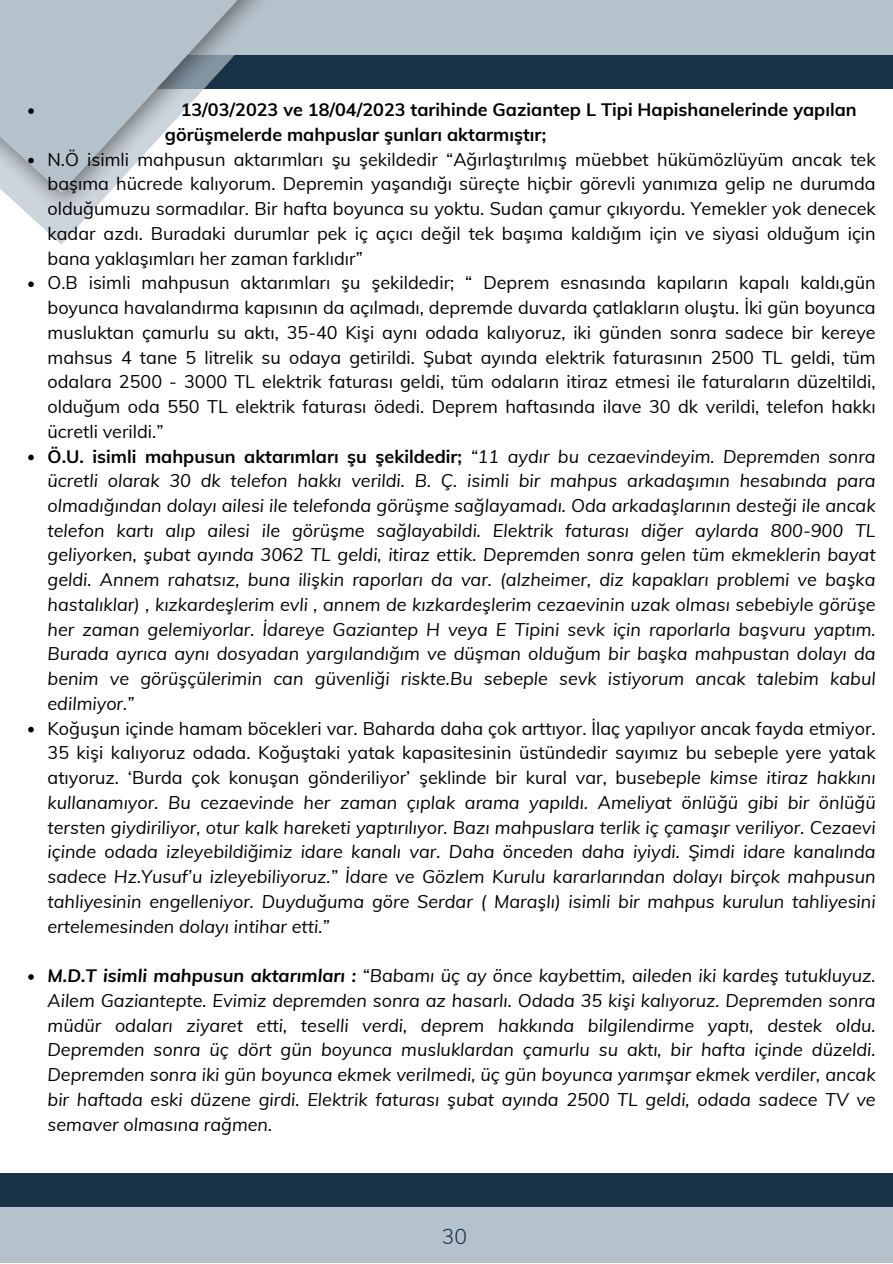
<style>
.page{position:relative;width:893px;height:1264px;background:#fff}
.page>*{position:absolute;margin:0;border:0;box-sizing:border-box;transform-origin:0 0}
.t1{font:300 21px "Muli";color:#1a3248}
.t2{font:italic 18px/24.8px "Muli";color:#000;text-align:justify}
.t3{font:18px/24.8px "Muli";color:#000;text-align:justify}
.t4{font:700 18px "Muli";color:#000}
.s1{font-weight:700;font-style:normal}
.s2{font-style:normal}
.s3{font-weight:700}
</style>
<div class="page">
<div style="left:44px;top:52px;width:848px;height:37px;background:#1a3248"></div>
<div style="left:0;top:1173px;width:892px;height:36px;background:#1a3248"></div>
<div style="left:56px;top:0;width:836px;height:55px;background:#b5c2cb"></div>
<div style="left:0;top:1207px;width:892px;height:55px;background:#b5c2cb"></div>
<svg style="left:44px;top:229px;width:32px;height:16px"></svg>
<img style="left:5px;top:193px;width:103px;height:36px">
<svg style="left:0;top:0;width:261px;height:193px;fill:#b5c2cb"></svg>
<svg style="left:28px;top:108px;width:6px;height:6px"></svg>
<svg style="left:28px;top:158px;width:6px;height:5px"></svg>
<svg style="left:28px;top:281px;width:6px;height:6px"></svg>
<svg style="left:28px;top:454px;width:6px;height:6px"></svg>
<svg style="left:28px;top:726px;width:6px;height:6px"></svg>
<svg style="left:28px;top:974px;width:6px;height:5px"></svg>
<p class="t4" style="left:181px;top:98px;width:677px">13/03/2023 ve 18/04/2023 tarihinde Gaziantep L Tipi Hapishanelerinde yapılan</p>
<p class="t3" style="left:48px;top:146px;width:829px">N.Ö isimli mahpusun aktarımları şu şekildedir “Ağırlaştırılmış müebbet hükümözlüyüm ancak tek başıma hücrede kalıyorum. Depremin yaşandığı süreçte hiçbir görevli yanımıza gelip ne durumda olduğumuzu sormadılar. Bir hafta boyunca su yoktu. Sudan çamur çıkıyordu. Yemekler yok denecek kadar azdı. Buradaki durumlar pek iç açıcı değil tek başıma kaldığım için ve siyasi olduğum için bana yaklaşımları her zaman farklıdır”</p>
<p class="t3" style="left:48px;top:270px;width:829px">O.B isimli mahpusun aktarımları şu şekildedir; “ Deprem esnasında kapıların kapalı kaldı,gün boyunca havalandırma kapısının da açılmadı, depremde duvarda çatlakların oluştu. İki gün boyunca musluktan çamurlu su aktı, 35-40 Kişi aynı odada kalıyoruz, iki günden sonra sadece bir kereye mahsus 4 tane 5 litrelik su odaya getirildi. Şubat ayında elektrik faturasının 2500 TL geldi, tüm odalara 2500 - 3000 TL elektrik faturası geldi, tüm odaların itiraz etmesi ile faturaların düzeltildi, olduğum oda 550 TL elektrik faturası ödedi. Deprem haftasında ilave 30 dk verildi, telefon hakkı ücretli verildi.”</p>
<p class="t2" style="left:48px;top:443px;width:829px"><span class="s1">Ö.U. isimli mahpusun aktarımları şu şekildedir;</span> “11 aydır bu cezaevindeyim. Depremden sonra ücretli olarak 30 dk telefon hakkı verildi. B. Ç. isimli bir mahpus arkadaşımın hesabında para olmadığından dolayı ailesi ile telefonda görüşme sağlayamadı. Oda arkadaşlarının desteği ile ancak telefon kartı alıp ailesi ile görüşme sağlayabildi. Elektrik faturası diğer aylarda 800-900 TL geliyorken, şubat ayında 3062 TL geldi, itiraz ettik. Depremden sonra gelen tüm ekmeklerin bayat geldi. Annem rahatsız, buna ilişkin raporları da var. (alzheimer, diz kapakları problemi ve başka hastalıklar) , kızkardeşlerim evli , annem de kızkardeşlerim cezaevinin uzak olması sebebiyle görüşe her zaman gelemiyorlar. İdareye Gaziantep H veya E Tipini sevk için raporlarla başvuru yaptım.<br>Burada ayrıca aynı dosyadan yargılandığım ve düşman olduğum bir başka mahpustan dolayı da benim ve görüşçülerimin can güvenliği riskte.Bu sebeple sevk istiyorum ancak talebim kabul edilmiyor.”</p>
<p class="t2" style="left:48px;top:715px;width:829px"><span class="s2">Koğuşun içinde hamam böcekleri var. Baharda daha çok arttıyor. İlaç yapılıyor ancak fayda etmiyor.<br>35 kişi kalıyoruz odada. Koğuştaki yatak kapasitesinin üstündedir sayımız bu sebeple yere yatak atıyoruz. ‘Burda çok konuşan gönderiliyor’ şeklinde bir kural var, bu</span>sebeple kimse itiraz hakkını kullanamıyor. Bu cezaevinde her zaman çıplak arama yapıldı. Ameliyat önlüğü gibi bir önlüğü tersten giydiriliyor, otur kalk hareketi yaptırılıyor. Bazı mahpuslara terlik iç çamaşır veriliyor. Cezaevi içinde odada izleyebildiğimiz idare kanalı var. Daha önceden daha iyiydi. Şimdi idare kanalında sadece Hz.Yusuf’u izleyebiliyoruz.” İdare ve Gözlem Kurulu kararlarından dolayı birçok mahpusun tahliyesinin engelleniyor. Duyduğuma göre Serdar ( Maraşlı) isimli bir mahpus kurulun tahliyesini ertelemesinden dolayı intihar etti.”</p>
<p class="t2" style="left:48px;top:962px;width:829px"><span class="s3">M.D.T isimli mahpusun aktarımları :</span> “Babamı üç ay önce kaybettim, aileden iki kardeş tutukluyuz.<br>Ailem Gaziantepte. Evimiz depremden sonra az hasarlı. Odada 35 kişi kalıyoruz. Depremden sonra müdür odaları ziyaret etti, teselli verdi, deprem hakkında bilgilendirme yaptı, destek oldu.<br>Depremden sonra üç dört gün boyunca musluklardan çamurlu su aktı, bir hafta içinde düzeldi.<br>Depremden sonra iki gün boyunca ekmek verilmedi, üç gün boyunca yarımşar ekmek verdiler, ancak bir haftada eski düzene girdi. Elektrik faturası şubat ayında 2500 TL geldi, odada sadece TV ve semaver olmasına rağmen.</p>
<p class="t4" style="left:165px;top:123px;width:383px">görüşmelerde mahpuslar şunları aktarmıştır;</p>
<p class="t1" style="left:442px;top:1222px;width:27px">30</p>
</div>
